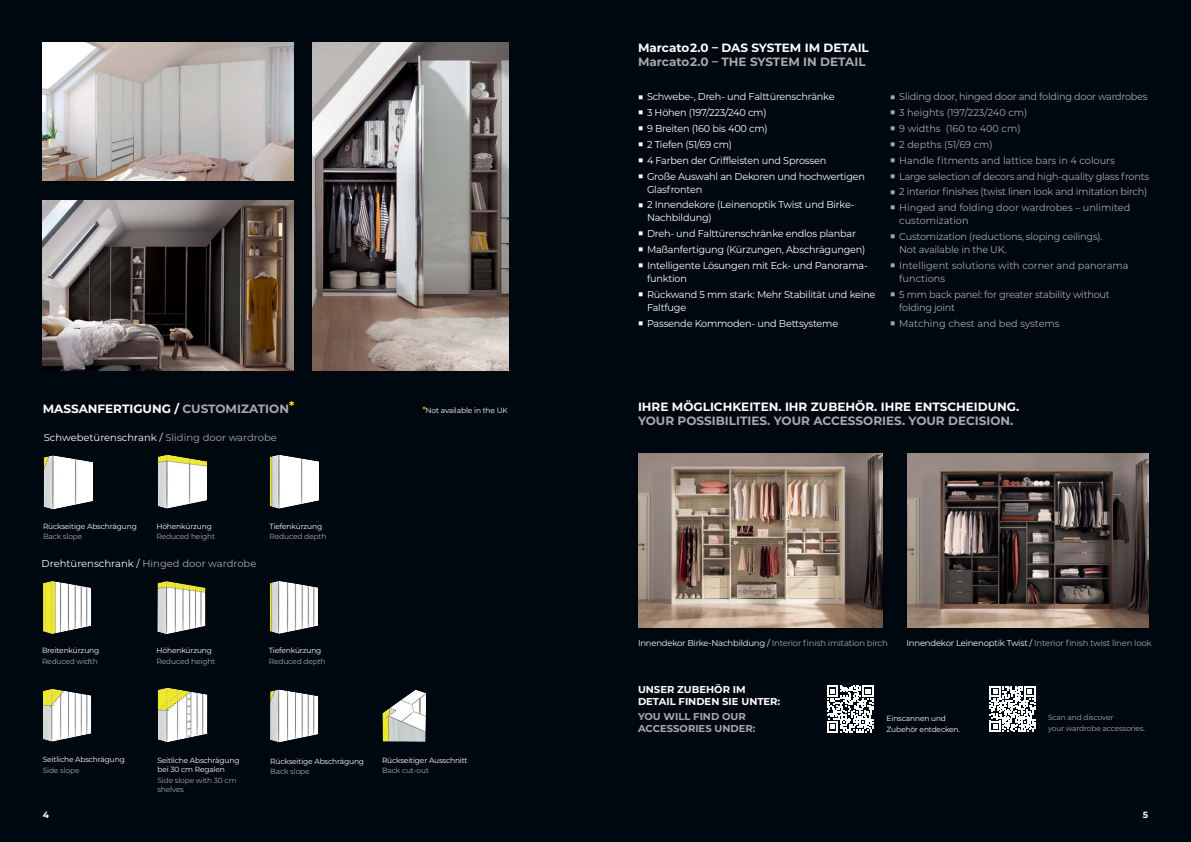
<style>
.page{position:relative;width:1191px;height:842px;background:#00080f}
.page>*{position:absolute;margin:0;border:0;box-sizing:border-box;transform-origin:0 0}
.t1{font:700 12px "Montserrat";color:#fff}
.t2{font:700 12px "Montserrat";color:#a7a9ac}
.t3{font:10px/13px "Montserrat";letter-spacing:-.02em;color:#fff}
.t4{font:10px/13px "Montserrat";color:#a7a9ac}
.t5{font:10px/13px "Montserrat";letter-spacing:-.02em;color:#a7a9ac}
.t6{font:10px "Montserrat";color:#fff}
.t7{font:700 10px/12px "Montserrat";color:#fff}
.t8{font:700 10px/12px "Montserrat";color:#a7a9ac}
.t9{font:700 9px "Montserrat";color:#fff}
.t10{font:8.5px "Montserrat";letter-spacing:-.025em;color:#fff}
.t11{font:8.5px "Montserrat";letter-spacing:-.025em;color:#a7a9ac}
.t12{font:7.5px/11px "Montserrat";letter-spacing:-.02em;color:#fff}
.t13{font:7.5px/11px "Montserrat";letter-spacing:-.02em;color:#a7a9ac}
.s1{color:#a7a9ac}
.s2{color:#fff}
.s3{font-size:9px;color:#fff200}
</style>
<div class="page">
<img style="left:43px;top:43px;width:250px;height:137px">
<img style="left:43px;top:200px;width:250px;height:170px">
<img style="left:313px;top:43px;width:195px;height:327px">
<img style="left:638px;top:454px;width:245px;height:173px">
<img style="left:907px;top:454px;width:241px;height:173px">
<svg style="left:827px;top:686px;width:47px;height:46px"></svg>
<svg style="left:990px;top:686px;width:45px;height:46px"></svg>
<img style="left:44px;top:455px;width:49px;height:55px">
<img style="left:158px;top:455px;width:49px;height:54px">
<img style="left:270px;top:455px;width:49px;height:54px">
<img style="left:43px;top:581px;width:48px;height:53px">
<img style="left:157px;top:581px;width:49px;height:53px">
<img style="left:270px;top:581px;width:48px;height:53px">
<img style="left:43px;top:689px;width:48px;height:53px">
<img style="left:158px;top:688px;width:50px;height:54px">
<img style="left:382px;top:690px;width:44px;height:52px">
<img style="left:270px;top:689px;width:48px;height:53px">
<p class="t1" style="left:43px;top:402px;width:253px">MASSANFERTIGUNG / <span class="s1">CUSTOMIZATION</span><sup>*</sup></p>
<p class="t6" style="left:44px;top:433px;width:235px">Schwebetürenschrank / <span class="s1">Sliding door wardrobe</span></p>
<p class="t12" style="left:43px;top:521px;width:95px">Rückseitige Abschrägung</p>
<p class="t13" style="left:43px;top:531px;width:41px">Back slope</p>
<p class="t12" style="left:156px;top:521px;width:57px">Höhenkürzung</p>
<p class="t13" style="left:156px;top:531px;width:60px">Reduced height</p>
<p class="t4" style="left:42px;top:557px;width:216px"><span class="s2">Drehtürenschrank /</span> Hinged door wardrobe</p>
<p class="t12" style="left:270px;top:521px;width:54px">Tiefenkürzung</p>
<p class="t13" style="left:270px;top:531px;width:58px">Reduced depth</p>
<p class="t12" style="left:42px;top:646px;width:59px">Breitenkürzung</p>
<p class="t13" style="left:42px;top:656px;width:57px">Reduced width</p>
<p class="t12" style="left:157px;top:646px;width:57px">Höhenkürzung</p>
<p class="t13" style="left:157px;top:656px;width:60px">Reduced height</p>
<p class="t12" style="left:269px;top:646px;width:54px">Tiefenkürzung</p>
<p class="t13" style="left:269px;top:656px;width:58px">Reduced depth</p>
<p class="t12" style="left:422px;top:405px;width:87px"><span class="s3">*</span>Not available in the UK</p>
<p class="t12" style="left:43px;top:755px;width:84px">Seitliche Abschrägung</p>
<p class="t13" style="left:43px;top:765px;width:38px">Side slope</p>
<p class="t12" style="left:157px;top:756px;width:84px;line-height:9px">Seitliche Abschrägung bei 30 cm Regalen</p>
<p class="t13" style="left:157px;top:776px;width:81px;line-height:9px">Side slope with 30 cm shelves</p>
<p class="t12" style="left:270px;top:756px;width:95px">Rückseitige Abschrägung</p>
<p class="t13" style="left:270px;top:767px;width:41px">Back slope</p>
<p class="t12" style="left:382px;top:755px;width:87px">Rückseitiger Ausschnitt</p>
<p class="t13" style="left:382px;top:766px;width:49px">Back cut-out</p>
<p class="t1" style="left:638px;top:41px;width:232px">Marcato 2.0 – DAS SYSTEM IM DETAIL</p>
<p class="t2" style="left:638px;top:55px;width:229px">Marcato 2.0 – THE SYSTEM IN DETAIL</p>
<p class="t3" style="left:638px;top:91px;width:198px">○ Schwebe-, Dreh- und Falttürenschränke</p>
<p class="t3" style="left:638px;top:107px;width:130px">○ 3 Höhen (197/223/240 cm)</p>
<p class="t3" style="left:638px;top:122px;width:131px">○ 9 Breiten (160 bis 400 cm)</p>
<p class="t3" style="left:638px;top:138px;width:96px">○ 2 Tiefen (51/69 cm)</p>
<p class="t3" style="left:638px;top:154px;width:190px">○ 4 Farben der Griffleisten und Sprossen</p>
<p class="t3" style="left:647px;top:170px;width:220px;text-indent:-9px">○ Große Auswahl an Dekoren und hochwertigen<br>Glasfronten</p>
<p class="t3" style="left:647px;top:199px;width:209px;text-indent:-9px">○ 2 Innendekore (Leinenoptik Twist und Birke-<br>Nachbildung)</p>
<p class="t3" style="left:638px;top:228px;width:219px">○ Dreh- und Falttürenschränke endlos planbar</p>
<p class="t3" style="left:638px;top:243px;width:229px">○ Maßanfertigung (Kürzungen, Abschrägungen)</p>
<p class="t3" style="left:647px;top:259px;width:222px;text-indent:-9px">○ Intelligente Lösungen mit Eck- und Panorama&shy;funktion</p>
<p class="t3" style="left:647px;top:288px;width:230px;text-indent:-9px">○ Rückwand 5 mm stark: Mehr Stabilität und keine<br>Faltfuge</p>
<p class="t3" style="left:638px;top:317px;width:202px">○ Passende Kommoden- und Bettsysteme</p>
<p class="t5" style="left:890px;top:91px;width:259px">○ Sliding door, hinged door and folding door wardrobes</p>
<p class="t4" style="left:890px;top:107px;width:139px">○ 3 heights (197/223/240 cm)</p>
<p class="t4" style="left:890px;top:122px;width:132px">○ 9 widths (160 to 400 cm)</p>
<p class="t4" style="left:890px;top:138px;width:104px">○ 2 depths (51/69 cm)</p>
<p class="t4" style="left:890px;top:154px;width:226px">○ Handle fitments and lattice bars in 4 colours</p>
<p class="t5" style="left:890px;top:170px;width:260px">○ Large selection of decors and high-quality glass fronts</p>
<p class="t5" style="left:890px;top:186px;width:258px">○ 2 interior finishes (twist linen look and imitation birch)</p>
<p class="t4" style="left:899px;top:202px;width:232px;text-indent:-9px">○ Hinged and folding door wardrobes – unlimited customization</p>
<p class="t5" style="left:899px;top:230px;width:205px;text-indent:-9px">○ Customization (reductions, sloping ceilings).<br>Not available in the UK.</p>
<p class="t4" style="left:899px;top:259px;width:231px;text-indent:-9px">○ Intelligent solutions with corner and panorama functions</p>
<p class="t5" style="left:899px;top:288px;width:212px;text-indent:-9px">○ 5 mm back panel: for greater stability without folding joint</p>
<p class="t4" style="left:890px;top:317px;width:171px">○ Matching chest and bed systems</p>
<p class="t1" style="left:638px;top:400px;width:383px">IHRE MÖGLICHKEITEN. IHR ZUBEHÖR. IHRE ENTSCHEIDUNG.</p>
<p class="t2" style="left:638px;top:414px;width:377px">YOUR POSSIBILITIES. YOUR ACCESSORIES. YOUR DECISION.</p>
<p class="t10" style="left:638px;top:639px;width:251px">Innendekor Birke-Nachbildung / <span class="s1">Interior finish imitation birch</span></p>
<p class="t11" style="left:907px;top:639px;width:247px"><span class="s2">Innendekor Leinenoptik Twist /</span> Interior finish twist linen look</p>
<p class="t7" style="left:638px;top:683px;width:144px">UNSER ZUBEHÖR IM<br>DETAIL FINDEN SIE UNTER:</p>
<p class="t8" style="left:638px;top:710px;width:119px">YOU WILL FIND OUR<br>ACCESSORIES UNDER:</p>
<p class="t12" style="left:887px;top:713px;width:75px">Einscannen und<br>Zubehör entdecken.</p>
<p class="t13" style="left:1048px;top:712px;width:99px">Scan and discover<br>your wardrobe accessories.</p>
<p class="t9" style="left:43px;top:810px;width:8px">4</p>
<p class="t9" style="left:1143px;top:810px;width:7px">5</p>
</div>
